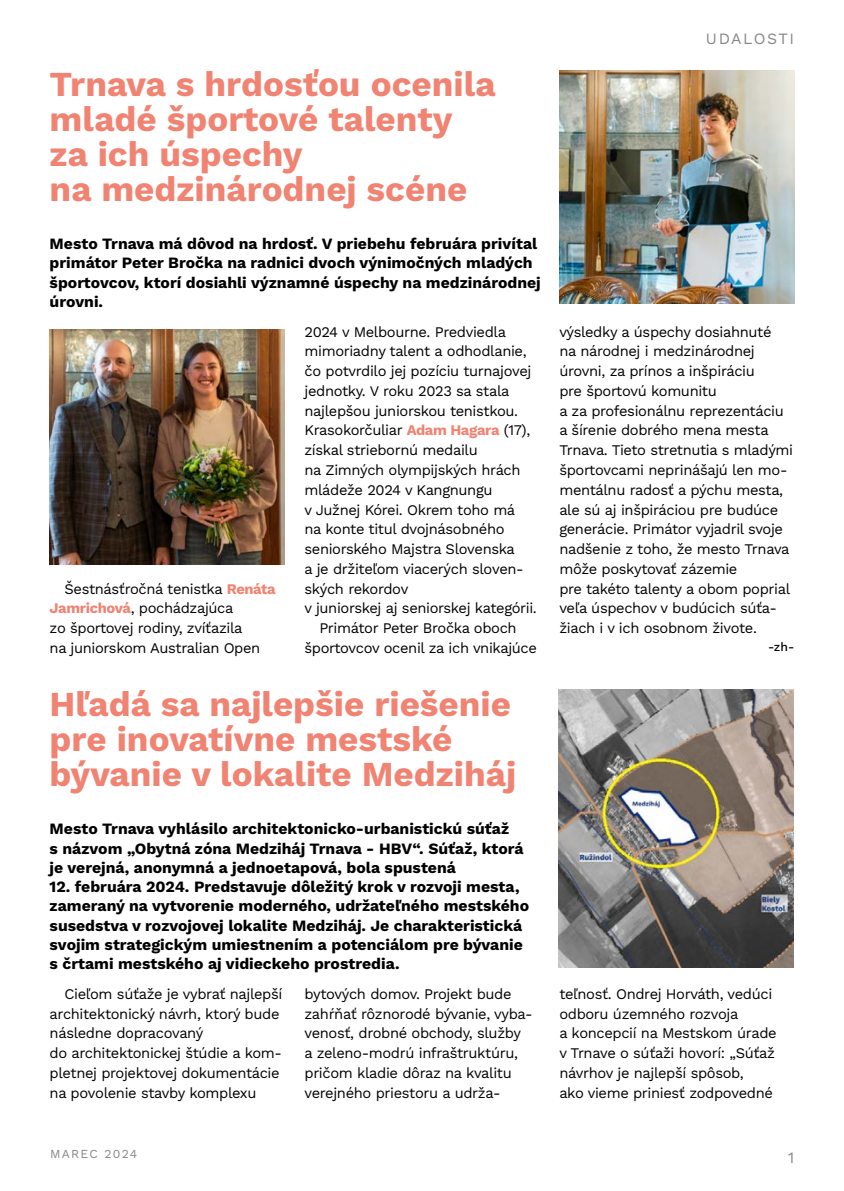
<style>
.page{position:relative;width:844px;height:1191px;background:#fff}
.page>*{position:absolute;margin:0;border:0;box-sizing:border-box;transform-origin:0 0}
.t1{font:700 35px/35px "Work Sans";color:#f08372}
.t2{font:700 15.75px/19.2px "Work Sans";color:#000}
.t3{font:15.75px "Work Sans";letter-spacing:.1em;color:#878787}
.t4{font:14.7px/19.8px "Work Sans";letter-spacing:-.025em;color:#000}
.t5{font:12.25px "Work Sans";letter-spacing:.1em;color:#878787}
.t6{font:500 12.25px "Work Sans";color:#000}
.s1{font-weight:700;color:#f08372}
</style>
<div class="page">
<img style="left:559px;top:70px;width:235px;height:233px">
<img style="left:50px;top:330px;width:234px;height:234px">
<img style="left:558px;top:690px;width:235px;height:277px">
<h1 class="t1" style="left:50px;top:65px;width:447px">Trnava s hrdosťou ocenila mladé športové talenty za ich úspechy<br>na medzinárodnej scéne</h1>
<p class="t2" style="left:50px;top:233px;width:492px">Mesto Trnava má dôvod na hrdosť. V priebehu februára privítal primátor Peter Bročka na radnici dvoch výnimočných mladých športovcov, ktorí dosiahli významné úspechy na medzinárodnej úrovni.</p>
<p class="t4" style="left:50px;top:578px;width:228px;text-indent:15px">Šestnásťročná tenistka <span class="s1">Renáta<br>Jamrichová</span>, pochádzajúca<br>zo športovej rodiny, zvíťazila<br>na juniorskom Australian Open</p>
<p class="t4" style="left:304px;top:321px;width:203px">2024 v Melbourne. Predviedla</p>
<p class="t4" style="left:304px;top:341px;width:224px">mimoriadny talent a odhodlanie,</p>
<p class="t4" style="left:304px;top:360px;width:228px">čo potvrdilo jej pozíciu turnajovej</p>
<p class="t4" style="left:304px;top:380px;width:206px">jednotky. V roku 2023 sa stala</p>
<p class="t4" style="left:304px;top:400px;width:215px">najlepšou juniorskou tenistkou.</p>
<p class="t4" style="left:304px;top:420px;width:227px">Krasokorčuliar <span class="s1">Adam Hagara</span> (17),</p>
<p class="t4" style="left:304px;top:440px;width:175px">získal striebornú medailu</p>
<p class="t4" style="left:304px;top:459px;width:217px">na Zimných olympijských hrách</p>
<p class="t4" style="left:304px;top:479px;width:189px">mládeže 2024 v Kangnungu</p>
<p class="t4" style="left:304px;top:499px;width:212px">v Južnej Kórei. Okrem toho má</p>
<p class="t4" style="left:304px;top:519px;width:202px">na konte titul dvojnásobného</p>
<p class="t4" style="left:304px;top:538px;width:212px">seniorského Majstra Slovenska</p>
<p class="t4" style="left:304px;top:558px;width:221px">a je držiteľom viacerých sloven-</p>
<p class="t4" style="left:304px;top:578px;width:105px">ských rekordov</p>
<p class="t4" style="left:304px;top:598px;width:234px">v juniorskej aj seniorskej kategórii.</p>
<p class="t4" style="left:319px;top:618px;width:199px">Primátor Peter Bročka oboch</p>
<p class="t4" style="left:304px;top:637px;width:234px">športovcov ocenil za ich vnikajúce</p>
<p class="t3" style="left:705px;top:27px;width:90px">UDALOSTI</p>
<p class="t4" style="left:559px;top:321px;width:235px">výsledky a úspechy dosiahnuté<br>na národnej i medzinárodnej úrovni, za prínos a inšpiráciu<br>pre športovú komunitu<br>a za profesionálnu reprezentáciu a šírenie dobrého mena mesta<br>Trnava. Tieto stretnutia s mladými športovcami neprinášajú len mo&shy;mentálnu radosť a pýchu mesta, ale sú aj inšpiráciou pre budúce generácie. Primátor vyjadril svoje nadšenie z toho, že mesto Trnava môže poskytovať zázemie<br>pre takéto talenty a obom poprial veľa úspechov v budúcich súťa&shy;žiach i v ich osobnom živote.</p>
<p class="t6" style="left:768px;top:637px;width:28px">-zh-</p>
<h1 class="t1" style="left:50px;top:685px;width:468px">Hľadá sa najlepšie riešenie pre inovatívne mestské bývanie v lokalite Medziháj</h1>
<p class="t2" style="left:50px;top:818px;width:475px">Mesto Trnava vyhlásilo architektonicko-urbanistickú súťaž<br>s názvom „Obytná zóna Medziháj Trnava - HBV“. Súťaž, ktorá je verejná, anonymná a jednoetapová, bola spustená</p>
<p class="t2" style="left:50px;top:876px;width:481px">12. februára 2024. Predstavuje dôležitý krok v rozvoji mesta, zameraný na vytvorenie moderného, udržateľného mestského susedstva v rozvojovej lokalite Medziháj. Je charakteristická svojim strategickým umiestnením a potenciálom pre bývanie s črtami mestského aj vidieckeho prostredia.</p>
<p class="t4" style="left:50px;top:983px;width:234px;text-indent:15px">Cieľom súťaže je vybrať najlepší architektonický návrh, ktorý bude následne dopracovaný<br>do architektonickej štúdie a kom&shy;pletnej projektovej dokumentácie na povolenie stavby komplexu</p>
<p class="t4" style="left:304px;top:983px;width:230px">bytových domov. Projekt bude zahŕňať rôznorodé bývanie, vyba&shy;venosť, drobné obchody, služby a zeleno-modrú infraštruktúru, pričom kladie dôraz na kvalitu verejného priestoru a udrža-</p>
<p class="t4" style="left:559px;top:983px;width:219px">teľnosť. Ondrej Horváth, vedúci odboru územného rozvoja<br>a koncepcií na Mestskom úrade v Trnave o súťaži hovorí: „Súťaž návrhov je najlepší spôsob,<br>ako vieme priniesť zodpovedné</p>
<p class="t5" style="left:50px;top:1144px;width:89px">MAREC 2024</p>
<p class="t3" style="left:787px;top:1146px;width:8px">1</p>
</div>
